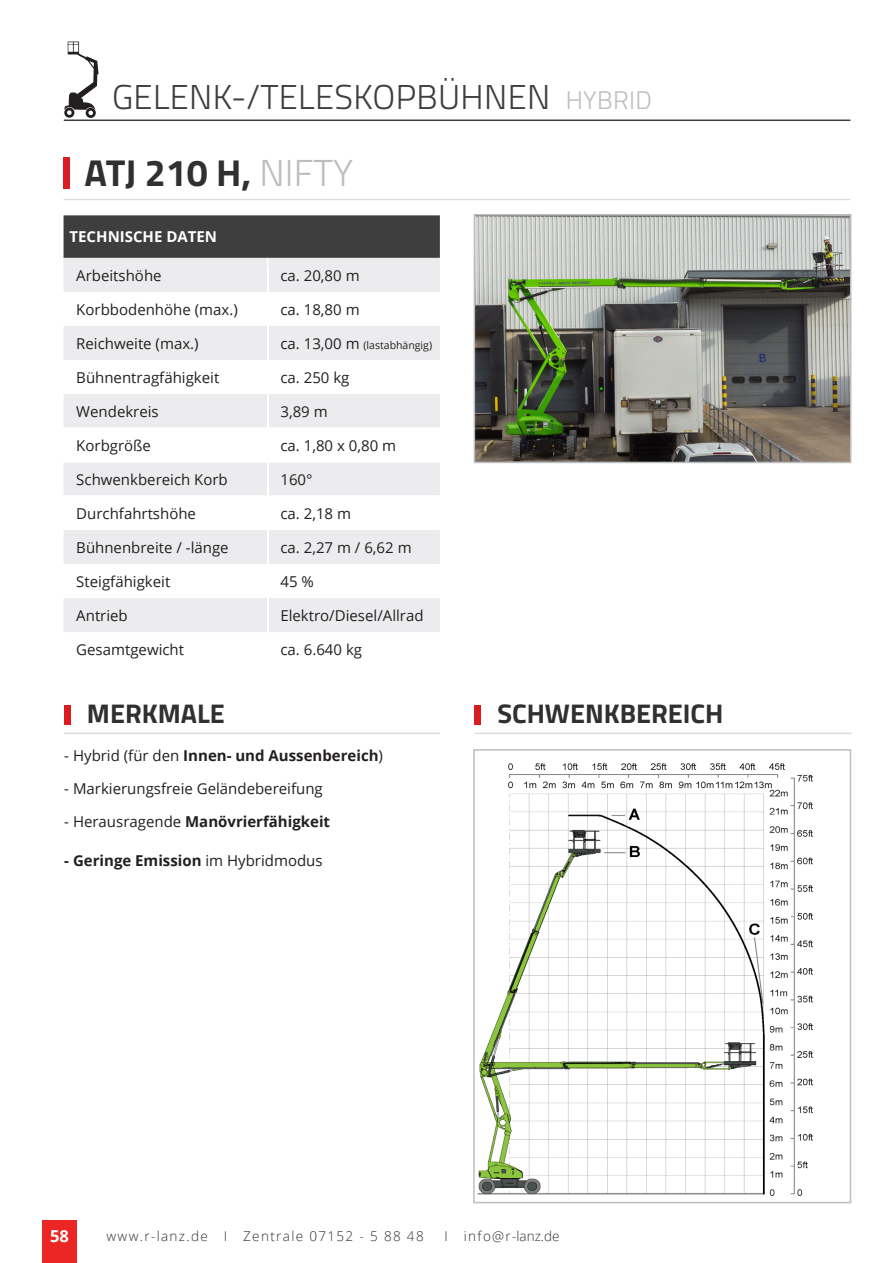
<style>
.page{position:relative;width:893px;height:1263px;background:#fff}
.page>*{position:absolute;margin:0;border:0;box-sizing:border-box;transform-origin:0 0}
.t1{font:700 37.5px "Titillium Web";letter-spacing:-.005em;color:#312f30}
.t2{font:300 34.5px "Titillium Web";letter-spacing:.01em;color:#3e3e3f}
.t3{font:700 27px "Titillium Web";color:#312f30}
.t4{font:700 16.5px "Open Sans";color:#fff}
.t5{font:15px "Open Sans";color:#231f20}
.t6{font:700 15px "Open Sans";color:#231f20}
.t7{font:700 15px "Open Sans";color:#fff}
.t8{font:300 13.5px "Open Sans";letter-spacing:.1em;color:#312f30}
.t9{font:300 13.5px "Open Sans";color:#312f30}
.t10{font:10.5px "Open Sans";color:#231f20}
.s1{font-size:25.5px;color:#bcbdc0}
.s2{font-weight:300;color:#bcbdc0}
.s3{font-size:15px}
.s4{font-weight:400}
</style>
<div class="page">
<div style="left:43px;top:1220px;width:34px;height:43px;background:#eb2624"></div>
<hr style="left:64px;top:120px;width:786px;height:1px;background:#3e3e3f">
<svg style="left:64px;top:42px;width:35px;height:76px"></svg>
<div style="left:64px;top:215px;width:376px;height:43px;background:#3e3e3f"></div>
<svg style="left:64px;top:258px;width:376px;height:374px;fill:#ececee"></svg>
<hr style="left:267px;top:258px;width:1px;height:34px;background:#fff">
<hr style="left:267px;top:292px;width:1px;height:34px;background:#fff">
<hr style="left:267px;top:326px;width:1px;height:34px;background:#fff">
<hr style="left:267px;top:360px;width:1px;height:34px;background:#fff">
<hr style="left:267px;top:394px;width:1px;height:33px;background:#fff">
<hr style="left:64px;top:427px;width:204px;height:2px;background:#fff">
<hr style="left:268px;top:427px;width:172px;height:2px;background:#fff">
<hr style="left:267px;top:429px;width:1px;height:32px;background:#fff">
<hr style="left:64px;top:461px;width:204px;height:2px;background:#fff">
<hr style="left:268px;top:461px;width:172px;height:2px;background:#fff">
<hr style="left:267px;top:463px;width:1px;height:32px;background:#fff">
<hr style="left:64px;top:495px;width:204px;height:2px;background:#fff">
<hr style="left:268px;top:495px;width:172px;height:2px;background:#fff">
<hr style="left:267px;top:497px;width:1px;height:32px;background:#fff">
<hr style="left:64px;top:199px;width:786px;height:1px;background:#dcdddf">
<hr style="left:475px;top:732px;width:377px;height:2px;background:#dcdddf">
<div style="left:475px;top:705px;width:6px;height:20px;background:#da1c22"></div>
<hr style="left:268px;top:269px;width:1px;height:413px;background:#fff">
<div style="left:64px;top:157px;width:6px;height:32px;background:#da1c22"></div>
<hr style="left:64px;top:732px;width:376px;height:2px;background:#dcdddf">
<div style="left:64px;top:705px;width:7px;height:20px;background:#da1c22"></div>
<img style="left:477px;top:763px;width:337px;height:433px">
<div style="left:473px;top:749px;width:378px;height:454px;border:2px solid #bcbdc0"></div>
<img style="left:477px;top:217px;width:371px;height:243px">
<div style="left:474px;top:214px;width:377px;height:249px;border:2px solid #bcbdc0"></div>
<h2 class="t2" style="left:112px;top:72px;width:541px">GELENK-/TELESKOPBÜHNEN <span class="s1">HYBRID</span></h2>
<h1 class="t1" style="left:85px;top:144px;width:270px">ATJ 210 H, <span class="s2">NIFTY</span></h1>
<p class="t7" style="left:70px;top:226px;width:149px">TECHNISCHE DATEN</p>
<p class="t5" style="left:76px;top:265px;width:87px">Arbeitshöhe</p>
<p class="t5" style="left:280px;top:265px;width:81px">ca. 20,80 m</p>
<p class="t5" style="left:76px;top:299px;width:163px">Korbbodenhöhe (max.)</p>
<p class="t5" style="left:280px;top:299px;width:81px">ca. 18,80 m</p>
<p class="t5" style="left:76px;top:333px;width:124px">Reichweite (max.)</p>
<p class="t10" style="left:280px;top:338px;width:153px"><span class="s3">ca. 13,00 m</span> (lastabhängig)</p>
<p class="t5" style="left:76px;top:367px;width:144px">Bühnentragfähigkeit</p>
<p class="t5" style="left:280px;top:367px;width:71px">ca. 250 kg</p>
<p class="t5" style="left:76px;top:401px;width:84px">Wendekreis</p>
<p class="t5" style="left:280px;top:401px;width:49px">3,89 m</p>
<p class="t5" style="left:76px;top:435px;width:76px">Korbgröße</p>
<p class="t5" style="left:280px;top:435px;width:117px">ca. 1,80 x 0,80 m</p>
<p class="t5" style="left:76px;top:469px;width:153px">Schwenkbereich Korb</p>
<p class="t5" style="left:280px;top:469px;width:34px">160°</p>
<p class="t5" style="left:76px;top:503px;width:121px">Durchfahrtshöhe</p>
<p class="t5" style="left:280px;top:503px;width:72px">ca. 2,18 m</p>
<p class="t5" style="left:76px;top:537px;width:154px">Bühnenbreite / -länge</p>
<p class="t5" style="left:280px;top:537px;width:133px">ca. 2,27 m / 6,62 m</p>
<p class="t5" style="left:76px;top:571px;width:95px">Steigfähigkeit</p>
<p class="t5" style="left:280px;top:571px;width:35px">45 %</p>
<p class="t5" style="left:76px;top:605px;width:53px">Antrieb</p>
<p class="t5" style="left:280px;top:605px;width:145px">Elektro/Diesel/Allrad</p>
<p class="t5" style="left:76px;top:639px;width:109px">Gesamtgewicht</p>
<p class="t5" style="left:280px;top:639px;width:83px">ca. 6.640 kg</p>
<h3 class="t3" style="left:87px;top:693px;width:139px">MERKMALE</h3>
<h3 class="t3" style="left:497px;top:693px;width:228px">SCHWENKBEREICH</h3>
<p class="t6" style="left:64px;top:745px;width:320px"><span class="s4">- Hybrid (für den</span> Innen- und Aussenbereich<span class="s4">)</span></p>
<p class="t5" style="left:64px;top:778px;width:260px">- Markierungsfreie Geländebereifung</p>
<p class="t6" style="left:64px;top:811px;width:267px"><span class="s4">- Herausragende</span> Manövrierfähigkeit</p>
<p class="t6" style="left:64px;top:850px;width:260px">- Geringe Emission <span class="s4">im Hybridmodus</span></p>
<p class="t4" style="left:50px;top:1224px;width:20px">58</p>
<p class="t8" style="left:107px;top:1226px;width:319px">www.r-lanz.de I Zentrale 07152 - 5 88 48</p>
<p class="t9" style="left:445px;top:1226px;width:117px">I info@r-lanz.de</p>
</div>
